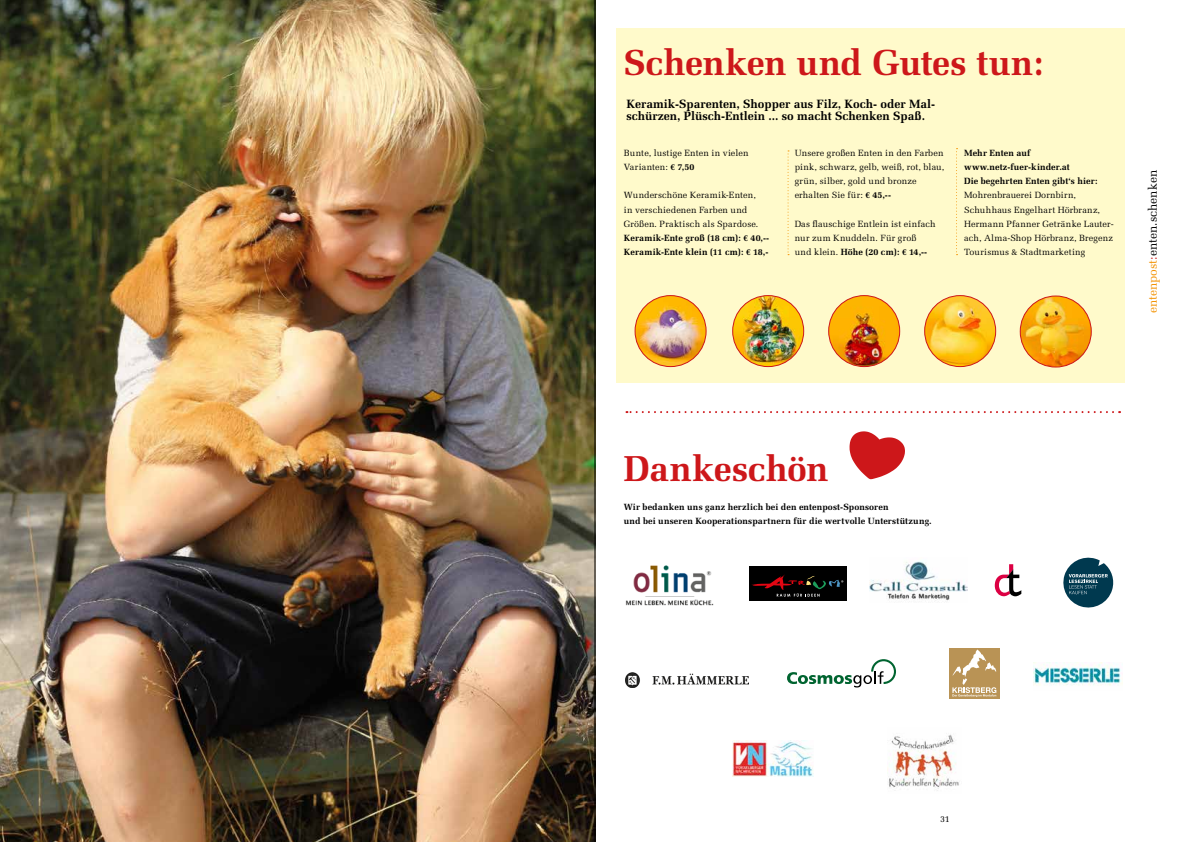
<style>
.page{position:relative;width:1191px;height:842px;background:#fff}
.page>*{position:absolute;margin:0;border:0;box-sizing:border-box;transform-origin:0 0}
.t1{font:700 36px "Melior";letter-spacing:-.01em;color:#cd171a}
.t2{font:700 12px/12px "Melior";color:#000}
.t3{font:12px "Melior";letter-spacing:-.005em;color:#000}
.t4{font:9px/14.2px "Melior";letter-spacing:.015em;color:#000}
.t5{font:700 9px/14.2px "Melior";letter-spacing:.01em;color:#000}
.s1{font-family:"Minion Pro";font-weight:700}
.s2{font-weight:700}
.s3{color:#f39200}
.s4{color:#cd171a}
</style>
<div class="page">
<svg style="left:626px;top:411px;width:487px;height:2px"></svg>
<img style="left:625px;top:672px;width:123px;height:15px">
<img style="left:625px;top:565px;width:89px;height:41px">
<div style="left:749px;top:566px;width:97px;height:35px;background:#000"></div>
<svg style="left:751px;top:574px;width:92px;height:23px"></svg>
<svg style="left:1063px;top:558px;width:50px;height:49px"></svg>
<div style="left:949px;top:648px;width:50px;height:50px;background:#b99355"></div>
<svg style="left:952px;top:649px;width:44px;height:48px"></svg>
<img style="left:1033px;top:663px;width:89px;height:23px">
<svg style="left:787px;top:659px;width:109px;height:28px"></svg>
<div style="left:769px;top:645px;width:46px;height:17px;background:#fff"></div>
<img style="left:869px;top:561px;width:98px;height:40px">
<div style="left:616px;top:28px;width:508px;height:355px;background:#fffacb"></div>
<svg style="left:956px;top:148px;width:1px;height:107px"></svg>
<svg style="left:787px;top:150px;width:2px;height:105px"></svg>
<img style="left:828px;top:296px;width:71px;height:71px;border-radius:35px">
<div style="left:828px;top:295px;width:72px;height:72px;border:1px solid #cd171a;border-radius:50%"></div>
<img style="left:635px;top:296px;width:71px;height:71px;border-radius:35px">
<div style="left:634px;top:295px;width:72px;height:72px;border:1px solid #cd171a;border-radius:50%"></div>
<img style="left:732px;top:296px;width:71px;height:71px;border-radius:35px">
<div style="left:732px;top:295px;width:72px;height:72px;border:1px solid #cd171a;border-radius:50%"></div>
<img style="left:1020px;top:296px;width:71px;height:71px;border-radius:35px">
<div style="left:1019px;top:295px;width:72px;height:72px;border:1px solid #cd171a;border-radius:50%"></div>
<img style="left:924px;top:296px;width:71px;height:71px;border-radius:35px">
<div style="left:924px;top:295px;width:72px;height:72px;border:1px solid #cd171a;border-radius:50%"></div>
<img style="left:732px;top:740px;width:81px;height:37px">
<img style="left:887px;top:734px;width:72px;height:57px">
<img style="left:0;top:0;width:595px;height:842px">
<svg style="left:849px;top:431px;width:56px;height:48px"></svg>
<svg style="left:994px;top:564px;width:27px;height:32px"></svg>
<h1 class="t1" style="left:624px;top:41px;width:421px">Schenken und Gutes tun:</h1>
<h2 class="t2" style="left:626px;top:98px;width:310px">Keramik-Sparenten, Shopper aus Filz, Koch- oder Mal&shy;schürzen, Plüsch-Entlein ... so macht Schenken Spaß.</h2>
<p class="t4" style="left:624px;top:146px;width:126px">Bunte, lustige Enten in vielen<br>Varianten: <span class="s1">€</span> <span class="s2">7,50</span></p>
<p class="t4" style="left:624px;top:188px;width:147px">Wunderschöne Keramik-Enten,<br>in verschiedenen Farben und<br>Größen. Praktisch als Spardose.<br><span class="s2">Keramik-Ente groß (18 cm):</span> <span class="s1">€</span> <span class="s2">40,--<br>Keramik-Ente klein (11 cm):</span> <span class="s1">€</span> <span class="s2">18,-</span></p>
<p class="t4" style="left:794px;top:146px;width:151px">Unsere großen Enten in den Farben pink, schwarz, gelb, weiß, rot, blau, grün, silber, gold und bronze erhalten Sie für: <span class="s1">€</span> <span class="s2">45,--</span></p>
<p class="t4" style="left:794px;top:217px;width:142px">Das flauschige Entlein ist einfach nur zum Knuddeln. Für groß und klein. <span class="s2">Höhe (20 cm):</span> <span class="s1">€</span> <span class="s2">14,--</span></p>
<p class="t5" style="left:964px;top:146px;width:135px">Mehr Enten auf www.netz-fuer-kinder.at<br>Die begehrten Enten gibt‘s hier:</p>
<p class="t4" style="left:964px;top:188px;width:151px">Mohrenbrauerei Dornbirn,<br>Schuhhaus Engelhart Hörbranz,<br>Hermann Pfanner Getränke Lauter&shy;ach, Alma-Shop Hörbranz, Bregenz<br>Tourismus &amp; Stadtmarketing</p>
<h2 class="t3" style="left:1145px;top:313px;width:144px;rotate:-90deg"><span class="s3">entenpost</span><span class="s4">:</span>enten.schenken</h2>
<h1 class="t1" style="left:624px;top:446px;width:206px">Dankeschön</h1>
<p class="t5" style="left:624px;top:500px;width:309px">Wir bedanken uns ganz herzlich bei den entenpost-Sponsoren<br>und bei unseren Kooperationspartnern für die wertvolle Unterstützung.</p>
<p class="t4" style="left:940px;top:812px;width:11px">31</p>
</div>
